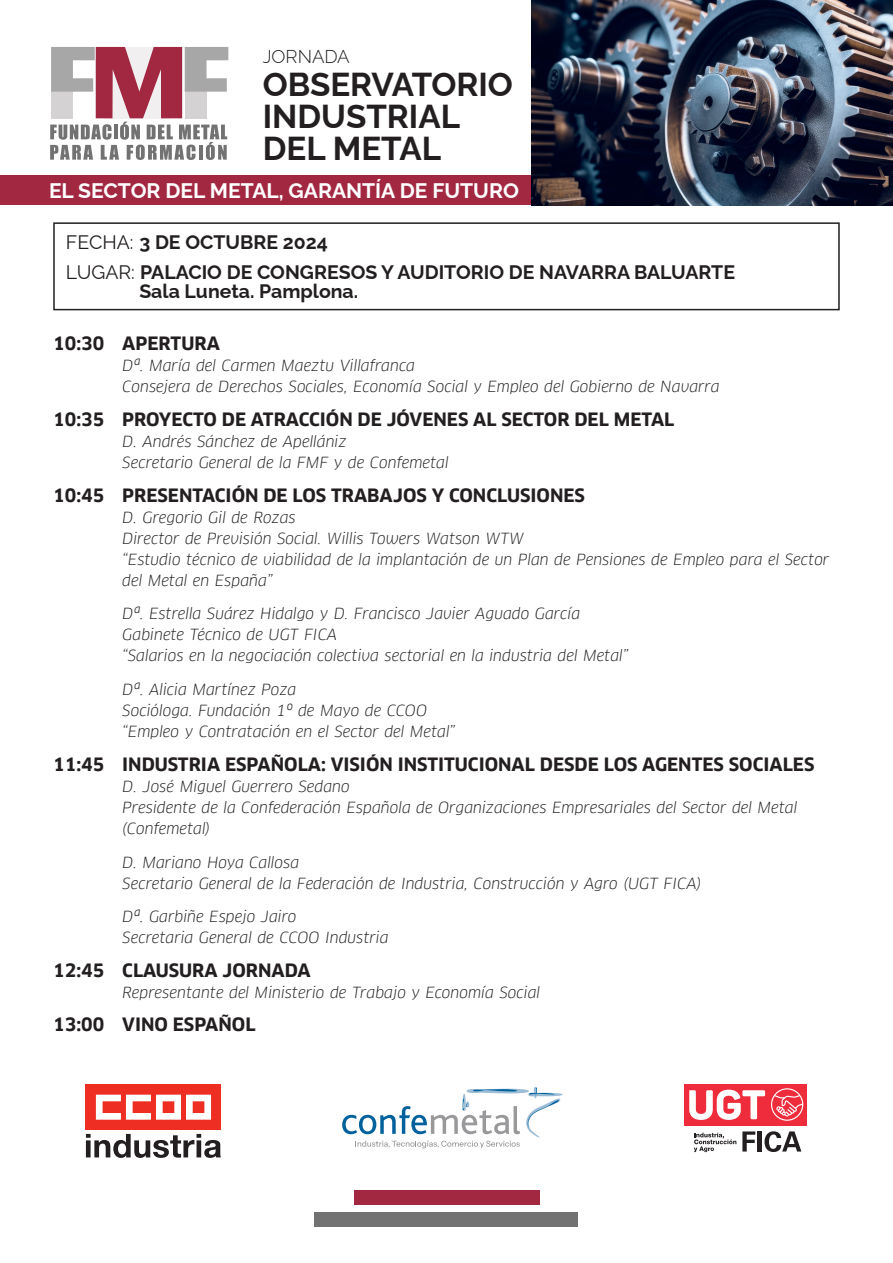
<style>
.page{position:relative;width:893px;height:1263px;background:#fff}
.page>*{position:absolute;margin:0;border:0;box-sizing:border-box;transform-origin:0 0}
.t1{font:700 33.15px "Raleway";color:#231f20}
.t2{font:700 21px "Raleway";color:#fff}
.t3{font:700 19.5px "Raleway";color:#231f20}
.t4{font:300 18.6px "Raleway";color:#231f20}
.t5{font:700 18px "Clan Pro";color:#231f20}
.t6{font:italic 15px/21px "Clan Pro";color:#231f20}
.s1{font-weight:400}
</style>
<div class="page">
<div style="left:0;top:176px;width:544px;height:29px;background:#a22842"></div>
<img style="left:532px;top:0;width:361px;height:205px">
<svg style="left:342px;top:1087px;width:221px;height:61px"></svg>
<svg style="left:86px;top:1134px;width:135px;height:24px"></svg>
<div style="left:86px;top:1085px;width:135px;height:45px;background:#ee2e22"></div>
<svg style="left:96px;top:1095px;width:115px;height:25px"></svg>
<div style="left:684px;top:1084px;width:123px;height:41px;background:#ee2c3b"></div>
<svg style="left:689px;top:1090px;width:76px;height:30px"></svg>
<svg style="left:771px;top:1088px;width:32px;height:33px"></svg>
<svg style="left:694px;top:1133px;width:42px;height:19px"></svg>
<svg style="left:742px;top:1131px;width:13px;height:20px"></svg>
<hr style="left:758px;top:1131px;width:4px;height:20px;background:#231f20">
<svg style="left:764px;top:1131px;width:37px;height:21px"></svg>
<div style="left:354px;top:1190px;width:185px;height:15px;background:#a22842"></div>
<div style="left:315px;top:1212px;width:263px;height:15px;background:#717271"></div>
<svg style="left:50px;top:47px;width:178px;height:113px"></svg>
<div style="left:53px;top:222px;width:787px;height:88px;border:2px solid #231f20"></div>
<p class="t4" style="left:263px;top:42px;width:89px">JORNADA</p>
<p class="t1" style="left:263px;top:58px;width:252px">OBSERVATORIO</p>
<p class="t1" style="left:263px;top:91px;width:199px">INDUSTRIAL</p>
<p class="t1" style="left:263px;top:123px;width:180px">DEL METAL</p>
<p class="t2" style="left:49px;top:174px;width:471px">EL SECTOR DEL METAL, GARANTÍA DE FUTURO</p>
<p class="t3" style="left:66px;top:227px;width:264px"><span class="s1">FECHA:</span> 3 DE OCTUBRE 2024</p>
<p class="t3" style="left:66px;top:257px;width:671px"><span class="s1">LUGAR:</span> PALACIO DE CONGRESOS Y AUDITORIO DE NAVARRA BALUARTE</p>
<p class="t3" style="left:139px;top:276px;width:220px">Sala Luneta. Pamplona.</p>
<p class="t5" style="left:53px;top:333px;width:168px">10:30 APERTURA</p>
<p class="t6" style="left:122px;top:355px;width:294px">Dª. María del Carmen Maeztu Villafranca</p>
<p class="t6" style="left:122px;top:376px;width:599px">Consejera de Derechos Sociales, Economía Social y Empleo del Gobierno de Navarra</p>
<p class="t5" style="left:53px;top:409px;width:623px">10:35 PROYECTO DE ATRACCIÓN DE JÓVENES AL SECTOR DEL METAL</p>
<p class="t6" style="left:122px;top:431px;width:226px">D. Andrés Sánchez de Apellániz</p>
<p class="t6" style="left:122px;top:452px;width:328px">Secretario General de la FMF y de Confemetal</p>
<p class="t5" style="left:53px;top:484px;width:533px">10:45 PRESENTACIÓN DE LOS TRABAJOS Y CONCLUSIONES</p>
<p class="t6" style="left:122px;top:507px;width:175px">D. Gregorio Gil de Rozas</p>
<p class="t6" style="left:122px;top:528px;width:403px">Director de Previsión Social. Willis Towers Watson WTW</p>
<p class="t6" style="left:122px;top:549px;width:709px">“Estudio técnico de viabilidad de la implantación de un Plan de Pensiones de Empleo para el Sector del Metal en España”</p>
<p class="t6" style="left:122px;top:603px;width:459px">Dª. Estrella Suárez Hidalgo y D. Francisco Javier Aguado García</p>
<p class="t6" style="left:122px;top:624px;width:217px">Gabinete Técnico de UGT FICA</p>
<p class="t6" style="left:122px;top:645px;width:508px">“Salarios en la negociación colectiva sectorial en la industria del Metal”</p>
<p class="t6" style="left:122px;top:679px;width:176px">Dª. Alicia Martínez Poza</p>
<p class="t6" style="left:122px;top:700px;width:306px">Socióloga. Fundación 1º de Mayo de CCOO</p>
<p class="t6" style="left:122px;top:721px;width:335px">“Empleo y Contratación en el Sector del Metal”</p>
<p class="t5" style="left:53px;top:754px;width:763px">11:45 INDUSTRIA ESPAÑOLA: VISIÓN INSTITUCIONAL DESDE LOS AGENTES SOCIALES</p>
<p class="t6" style="left:122px;top:776px;width:229px">D. José Miguel Guerrero Sedano</p>
<p class="t6" style="left:122px;top:797px;width:676px">Presidente de la Confederación Española de Organizaciones Empresariales del Sector del Metal (Confemetal)</p>
<p class="t6" style="left:122px;top:852px;width:179px">D. Mariano Hoya Callosa</p>
<p class="t6" style="left:122px;top:873px;width:581px">Secretario General de la Federación de Industria, Construcción y Agro (UGT FICA)</p>
<p class="t6" style="left:122px;top:906px;width:176px">Dª. Garbiñe Espejo Jairo</p>
<p class="t6" style="left:122px;top:927px;width:268px">Secretaria General de CCOO Industria</p>
<p class="t5" style="left:53px;top:960px;width:259px">12:45 CLAUSURA JORNADA</p>
<p class="t6" style="left:122px;top:982px;width:419px">Representante del Ministerio de Trabajo y Economía Social</p>
<p class="t5" style="left:53px;top:1014px;width:204px">13:00 VINO ESPAÑOL</p>
</div>
